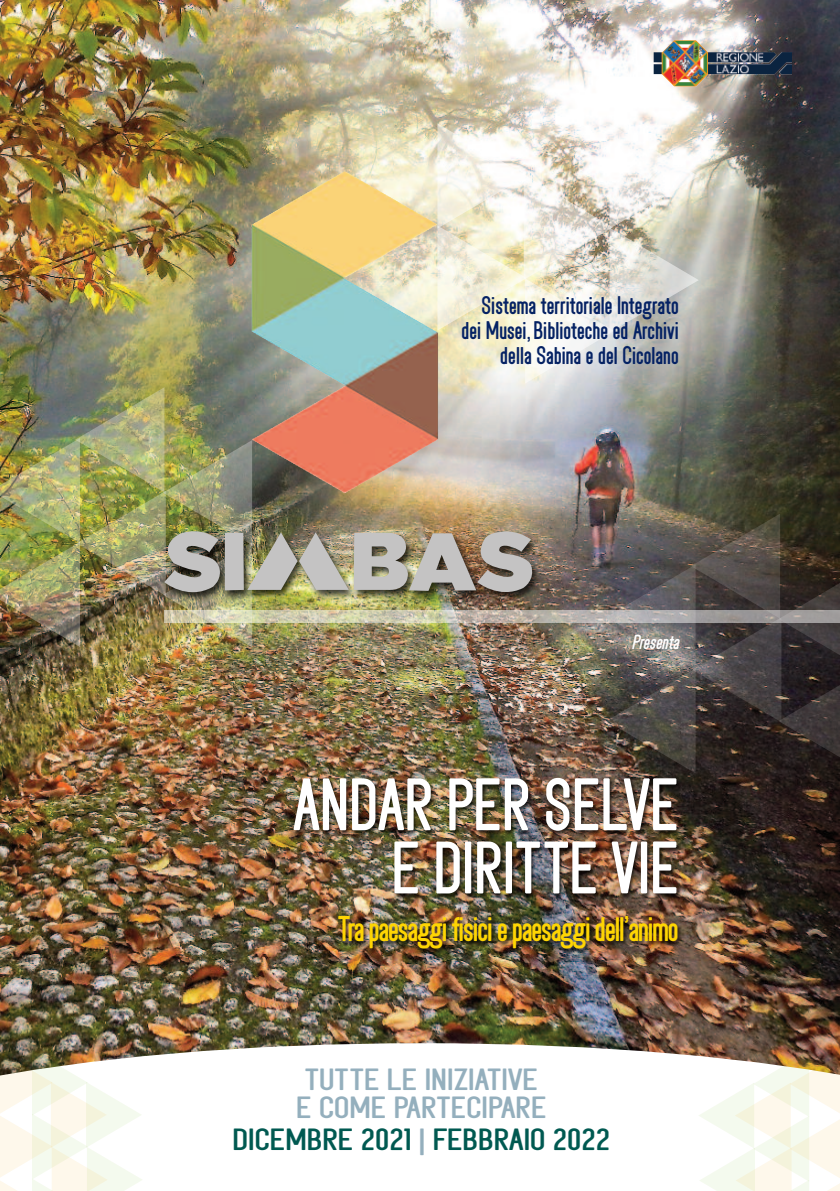
<style>
.page{position:relative;width:840px;height:1191px;background:#fff}
.page>*{position:absolute;margin:0;border:0;box-sizing:border-box;transform-origin:0 0}
.t1{font:58px/63.2px "Shakerato PERSONAL Regular";color:#fff;text-align:right}
.t2{font:28px "Shakerato PERSONAL Regular";letter-spacing:-.04em;color:#fed503}
.t3{font:24px/28.2px "Shakerato PERSONAL Regular";color:#94afbd;text-align:center;scale:1.31 1}
.t4{font:24px "Shakerato PERSONAL Regular";color:#005951;scale:1.31 1}
.t5{font:20px/25.2px "Shakerato PERSONAL Regular";color:#052264;text-align:right}
.t6{font:italic 16px "Shakerato PERSONAL Regular";color:#fff}
.s1{color:#94afbd}
</style>
<div class="page">
<img style="left:0;top:0;width:839px;height:1043px">
<div style="left:164px;top:610px;width:675px;height:13px;background:#fff;opacity:.5"></div>
<img style="left:653px;top:40px;width:138px;height:33px">
<img style="left:205px;top:760px;width:553px;height:254px">
<svg style="left:437px;top:123px;width:261px;height:260px"></svg>
<img style="left:0;top:387px;width:252px;height:260px">
<svg style="left:606px;top:513px;width:233px;height:260px;background:#4f4845"></svg>
<img style="left:251px;top:170px;width:186px;height:123px">
<img style="left:0;top:1043px;width:839px;height:14px">
<svg style="left:0;top:1049px;width:143px;height:142px"></svg>
<svg style="left:697px;top:1051px;width:142px;height:140px"></svg>
<img style="left:123px;top:488px;width:453px;height:147px">
<img style="left:163px;top:530px;width:369px;height:63px">
<p class="t5" style="left:461px;top:295px;width:219px">Sistema territoriale Integrato dei Musei, Biblioteche ed Archivi della Sabina e del Cicolano</p>
<p class="t6" style="left:631px;top:634px;width:53px">Presenta</p>
<h1 class="t1" style="left:293px;top:780px;width:387px">ANDAR PER SELVE<br>E DIRITTE VIE</h1>
<h2 class="t2" style="left:337px;top:915px;width:342px">Tra paesaggi fisici e paesaggi dell’animo</h2>
<p class="t3" style="left:296px;top:1068px;width:192px">TUTTE LE INIZIATIVE<br>E COME PARTECIPARE</p>
<p class="t4" style="left:232px;top:1128px;width:289px">DICEMBRE 2021 <span class="s1">|</span> FEBBRAIO 2022</p>
</div>
